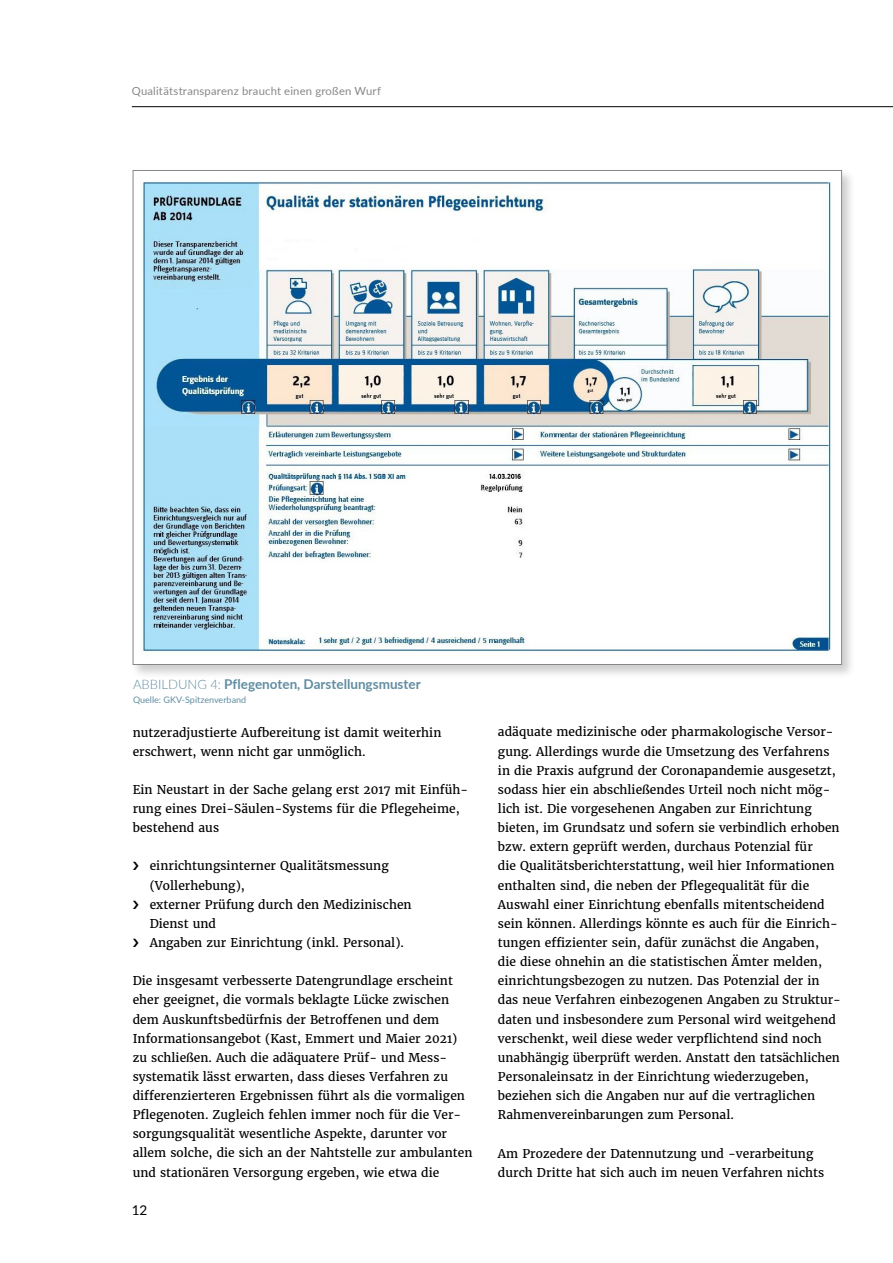
<style>
.page{position:relative;width:893px;height:1263px;background:#fff}
.page>*{position:absolute;margin:0;border:0;box-sizing:border-box;transform-origin:0 0}
.t1{font:700 13.5px "Lato";color:#618da1}
.t2{font:13.5px "Lato";color:#000}
.t3{font:12px/19.2px "Merriweather";letter-spacing:.005em;color:#000}
.t4{font:11.25px "Lato";letter-spacing:.02em;color:#878787}
.t5{font:9px "Lato";color:#618da1}
.s1{font-weight:300;font-size:13.05px}
</style>
<div class="page">
<hr style="left:132px;top:106px;width:761px;height:1px;background:#000">
<div style="left:130px;top:168px;width:726px;height:511px;background:#000;opacity:.2"></div>
<img style="left:135px;top:172px;width:704px;height:487px">
<p class="t4" style="left:132px;top:83px;width:251px">Qualitätstransparenz braucht einen großen Wurf</p>
<p class="t1" style="left:133px;top:674px;width:289px"><span class="s1">ABBILDUNG 4:</span> Pflegenoten, Darstellungsmuster</p>
<p class="t5" style="left:133px;top:693px;width:115px">Quelle: GKV-Spitzenverband</p>
<p class="t3" style="left:133px;top:722px;width:310px">nutzeradjustierte Aufbereitung ist damit weiterhin erschwert, wenn nicht gar unmöglich.</p>
<p class="t3" style="left:133px;top:780px;width:337px">Ein Neustart in der Sache gelang erst 2017 mit Einfüh&shy;rung eines Drei- Säulen- Systems für die Pflegeheime, bestehend aus</p>
<p class="t3" style="left:150px;top:856px;width:263px">einrichtungsinterner Qualitätsmessung (Vollerhebung),<br>externer Prüfung durch den Medizinischen<br>Dienst und<br>Angaben zur Einrichtung (inkl. Personal).</p>
<p class="t3" style="left:133px;top:971px;width:341px">Die insgesamt verbesserte Datengrundlage erscheint eher geeignet, die vormals beklagte Lücke zwischen dem Auskunftsbedürfnis der Betroffenen und dem Informationsangebot (Kast, Emmert und Maier 2021) zu schließen. Auch die adäquatere Prüf- und Mess&shy;systematik lässt erwarten, dass dieses Verfahren zu differenzierteren Ergebnissen führt als die vormaligen Pflegenoten. Zugleich fehlen immer noch für die Ver&shy;sorgungsqualität wesentliche Aspekte, darunter vor allem solche, die sich an der Nahtstelle zur ambulanten und stationären Versorgung ergeben, wie etwa die</p>
<p class="t2" style="left:132px;top:1200px;width:17px">12</p>
<p class="t3" style="left:498px;top:722px;width:345px">adäquate medizinische oder pharmakologische Versor&shy;gung. Allerdings wurde die Umsetzung des Verfahrens in die Praxis aufgrund der Coronapandemie ausgesetzt, sodass hier ein abschließendes Urteil noch nicht mög&shy;lich ist. Die vorgesehenen Angaben zur Einrichtung bieten, im Grundsatz und sofern sie verbindlich erhoben bzw. extern geprüft werden, durchaus Potenzial für<br>die Qualitätsberichterstattung, weil hier Informationen enthalten sind, die neben der Pflegequalität für die Auswahl einer Einrichtung ebenfalls mitentscheidend sein können. Allerdings könnte es auch für die Einrich&shy;tungen effizienter sein, dafür zunächst die Angaben,<br>die diese ohnehin an die statistischen Ämter melden, einrichtungsbezogen zu nutzen. Das Potenzial der in das neue Verfahren einbezogenen Angaben zu Struktur&shy;daten und insbesondere zum Personal wird weitgehend verschenkt, weil diese weder verpflichtend sind noch unabhängig überprüft werden. Anstatt den tatsächlichen Personaleinsatz in der Einrichtung wiederzugeben, beziehen sich die Angaben nur auf die vertraglichen Rahmenvereinbarungen zum Personal.</p>
<p class="t3" style="left:498px;top:1143px;width:328px">Am Prozedere der Datennutzung und - verarbeitung durch Dritte hat sich auch im neuen Verfahren nichts</p>
</div>
